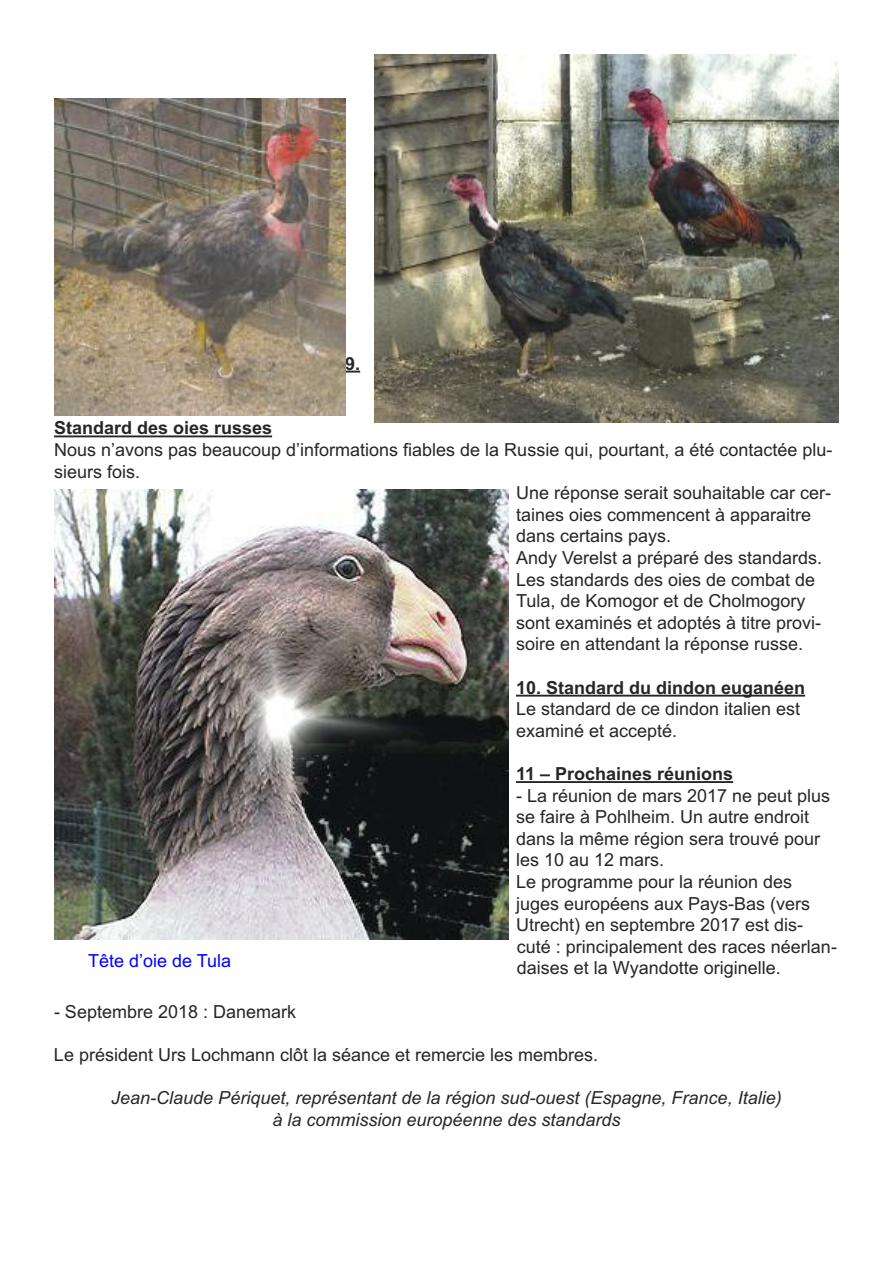
<style>
.page{position:relative;width:893px;height:1263px;background:#fff}
.page>*{position:absolute;margin:0;border:0;box-sizing:border-box;transform-origin:0 0}
.t1{font:18px/21.6px "Arial";color:#272627}
.t2{font:italic 18px/21.6px "Arial";color:#272627;text-align:center}
.t3{font:700 18px "Arial";color:#272627}
.t4{font:18px "Arial";color:#00f}
</style>
<div class="page">
<svg style="left:345px;top:371px;width:15px;height:2px"></svg>
<hr style="left:54px;top:435px;width:218px;height:2px;background:#272627">
<hr style="left:516px;top:695px;width:289px;height:2px;background:#272627">
<hr style="left:516px;top:781px;width:217px;height:2px;background:#272627">
<img style="left:375px;top:54px;width:464px;height:368px">
<img style="left:54px;top:99px;width:291px;height:316px">
<img style="left:54px;top:489px;width:454px;height:450px">
<p class="t3" style="left:345px;top:353px;width:17px">9.</p>
<p class="t3" style="left:54px;top:418px;width:220px">Standard des oies russes</p>
<p class="t1" style="left:54px;top:439px;width:780px">Nous n’avons pas beaucoup d’informations fiables de la Russie qui, pourtant, a été contactée plu-</p>
<p class="t1" style="left:54px;top:460px;width:88px">sieurs fois.</p>
<p class="t1" style="left:516px;top:482px;width:317px">Une réponse serait souhaitable car cer-</p>
<p class="t1" style="left:516px;top:504px;width:297px">taines oies commencent à apparaitre</p>
<p class="t1" style="left:516px;top:525px;width:157px">dans certains pays.</p>
<p class="t1" style="left:516px;top:547px;width:308px">Andy Verelst a préparé des standards.</p>
<p class="t1" style="left:516px;top:568px;width:301px">Les standards des oies de combat de</p>
<p class="t1" style="left:516px;top:590px;width:291px">Tula, de Komogor et de Cholmogory</p>
<p class="t1" style="left:516px;top:612px;width:307px">sont examinés et adoptés à titre provi-</p>
<p class="t1" style="left:516px;top:633px;width:289px">soire en attendant la réponse russe.</p>
<p class="t3" style="left:516px;top:677px;width:291px">10. Standard du dindon euganéen</p>
<p class="t1" style="left:516px;top:698px;width:286px">Le standard de ce dindon italien est examiné et accepté.</p>
<p class="t3" style="left:516px;top:763px;width:219px">11 – Prochaines réunions</p>
<p class="t1" style="left:516px;top:784px;width:322px">- La réunion de mars 2017 ne peut plus se faire à Pohlheim. Un autre endroit dans la même région sera trouvé pour les 10 au 12 mars.<br>Le programme pour la réunion des juges européens aux Pays-Bas (vers Utrecht) en septembre 2017 est dis&shy;cuté : principalement des races néerlan&shy;daises et la Wyandotte originelle.</p>
<p class="t1" style="left:54px;top:1000px;width:244px">- Septembre 2018 : Danemark</p>
<p class="t1" style="left:54px;top:1044px;width:546px">Le président Urs Lochmann clôt la séance et remercie les membres.</p>
<p class="t2" style="left:111px;top:1087px;width:672px">Jean-Claude Périquet, représentant de la région sud-ouest (Espagne, France, Italie) à la commission européenne des standards</p>
<p class="t4" style="left:88px;top:950px;width:145px">Tête d’oie de Tula</p>
</div>
